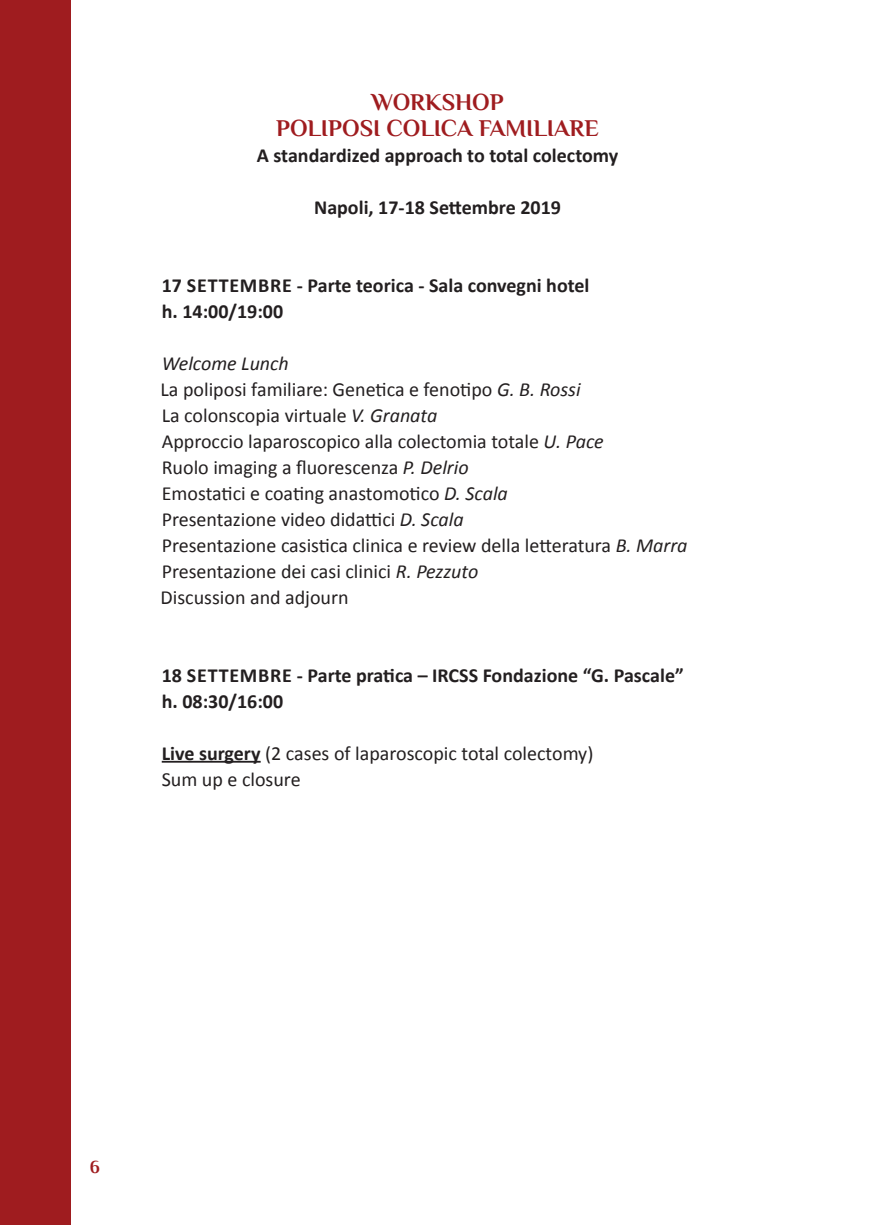
<style>
.page{position:relative;width:874px;height:1225px;background:#fff}
.page>*{position:absolute;margin:0;border:0;box-sizing:border-box;transform-origin:0 0}
.t1{font:700 24px/26px "Philosopher";color:#9f1c1f;text-align:center}
.t2{font:20px/26px "Calibri";color:#231f20}
.t3{font:700 20px/26px "Calibri";color:#231f20}
.t4{font:700 18px "Philosopher";color:#9f1c1f}
.s1{font-style:italic}
.s2{font-weight:700}
</style>
<div class="page">
<div style="left:0;top:0;width:70px;height:1225px;background:#9f1c1f"></div>
<hr style="left:162px;top:761px;width:98px;height:1px;background:#231f20">
<p class="t1" style="left:276px;top:89px;width:324px">WORKSHOP<br>POLIPOSI COLICA FAMILIARE</p>
<p class="t3" style="left:257px;top:142px;width:363px">A standardized approach to total colectomy</p>
<p class="t3" style="left:314px;top:194px;width:248px">Napoli, 17-18 Settembre 2019</p>
<p class="t3" style="left:162px;top:272px;width:429px">17 SETTEMBRE - Parte teorica - Sala convegni hotel h. 14:00/19:00</p>
<p class="t2" style="left:160px;top:350px;width:528px"><span class="s1">Welcome Lunch<br></span>La poliposi familiare: Genetica e fenotipo <span class="s1">G. B. Rossi<br></span>La colonscopia virtuale <span class="s1">V. Granata<br></span>Approccio laparoscopico alla colectomia totale <span class="s1">U. Pace<br></span>Ruolo imaging a fluorescenza <span class="s1">P. Delrio<br></span>Emostatici e coating anastomotico <span class="s1">D. Scala<br></span>Presentazione video didattici <span class="s1">D. Scala<br></span>Presentazione casistica clinica e review della letteratura <span class="s1">B. Marra </span>Presentazione dei casi clinici <span class="s1">R. Pezzuto<br></span>Discussion and adjourn</p>
<p class="t3" style="left:162px;top:662px;width:523px">18 SETTEMBRE - Parte pratica – IRCSS Fondazione “G. Pascale” h. 08:30/16:00</p>
<p class="t2" style="left:162px;top:740px;width:433px"><span class="s2">Live surgery</span> (2 cases of laparoscopic total colectomy)<br>Sum up e closure</p>
<p class="t4" style="left:90px;top:1157px;width:12px">6</p>
</div>
